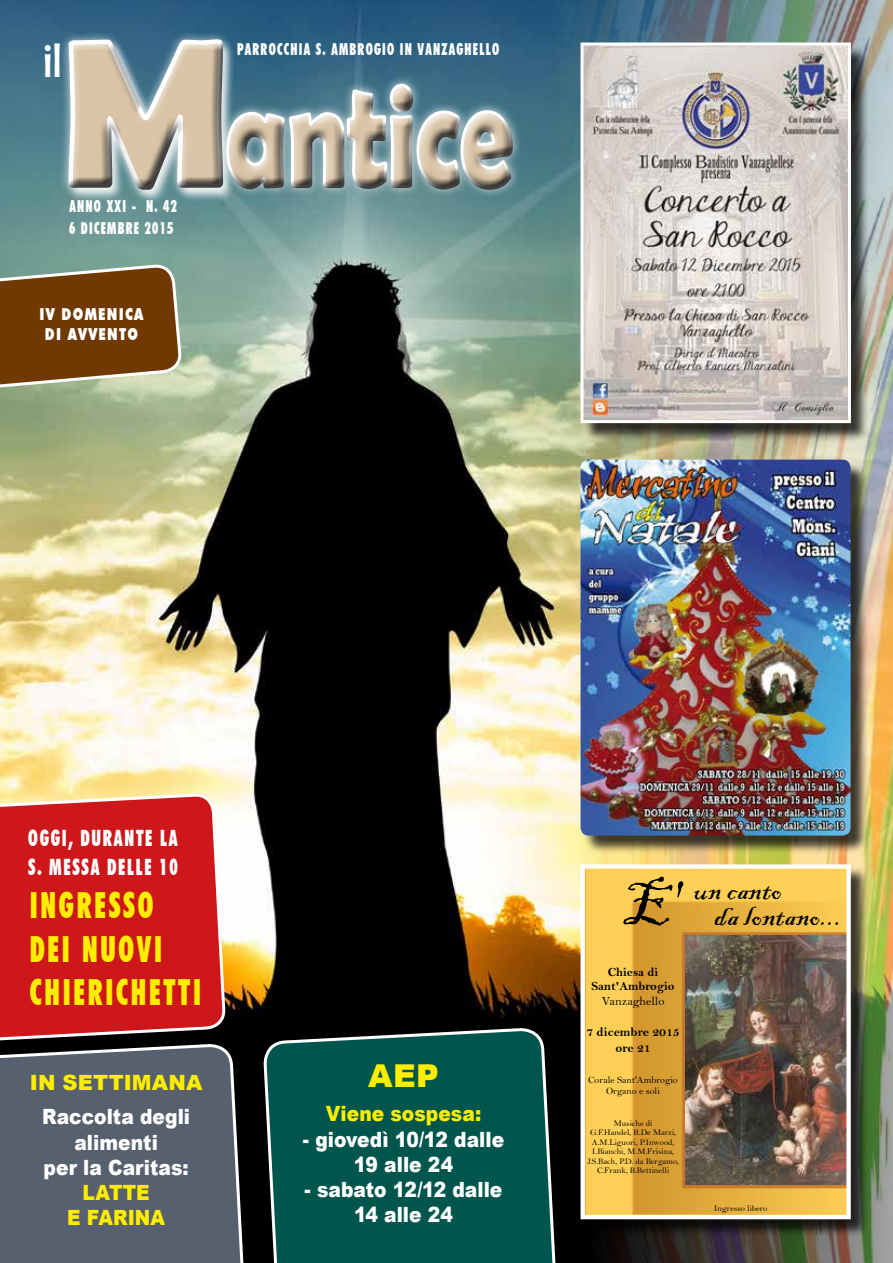
<style>
.page{position:relative;width:893px;height:1263px;background:#fff}
.page>*{position:absolute;margin:0;border:0;box-sizing:border-box;transform-origin:0 0}
.t1{font:700 150.15px "Berlin Sans FB Demi";color:#d9c4a7;scale:.7 1}
.t2{font:63.9px "Blackadder ITC";color:#000}
.t3{font:48.9px "Berlin Sans FB";color:#fff;scale:.88 1}
.t4{font:900 condensed 36px/43.3px "Futura BT";letter-spacing:.1em;color:#ffed00;scale:.76 1}
.t5{font:31.95px/25.5px "Blackadder ITC";color:#000}
.t6{font:900 31.5px "Arial";color:#ffed00}
.t7{font:900 condensed 22.5px/29px "Futura BT";letter-spacing:.1em;color:#fff;text-align:right;scale:.76 1}
.t8{font:900 21px/25.2px "Arial";color:#fff;text-align:center;scale:.89 1}
.t9{font:900 21px/25.2px "Arial";letter-spacing:-.02em;color:#fff;text-align:center;scale:.89 1}
.t10{font:900 21px/25.2px "Arial";letter-spacing:.005em;color:#ffed00;text-align:center;scale:.89 1}
.t11{font:900 21px/25.2px "Arial";letter-spacing:-.025em;color:#fff;text-align:center;scale:.89 1}
.t12{font:900 21px "Arial";letter-spacing:.005em;color:#ffed00}
.t13{font:900 condensed 16.5px/21.5px "Futura BT";letter-spacing:.1em;color:#fff;scale:.76 1}
.t14{font:900 16.5px/20px "Futura BT";letter-spacing:.1em;color:#fff;text-align:center;scale:.76 1}
.t15{font:12.75px/16px "Bell MT Bold";color:#000;text-align:center}
.t16{font:12.45px/13.6px "Bell MT Bold";color:#000;text-align:center}
.t17{font:12.45px "Bell";color:#000}
.t18{font:9.75px/10.8px "Bell";color:#000;text-align:center}
.t19{font:8.55px/9.4px "Bell";color:#000;text-align:center}
.s1{font-size:208.65px}
</style>
<div class="page">
<img style="left:0;top:0;width:527px;height:1058px">
<div style="left:29px;top:0;width:468px;height:247px;background:#fff;opacity:.75"></div>
<div style="left:57px;top:29px;width:174px;height:164px;background:#fff;opacity:.75"></div>
<div style="left:60px;top:34px;width:174px;height:167px;background:#000;opacity:.75"></div>
<svg style="left:66px;top:37px;width:139px;height:156px"></svg>
<div style="left:205px;top:34px;width:447px;height:195px;background:#fff;opacity:.75"></div>
<div style="left:215px;top:73px;width:300px;height:110px;background:#fff;opacity:.75"></div>
<div style="left:224px;top:83px;width:299px;height:118px;background:#000;opacity:.75"></div>
<svg style="left:0;top:265px;width:181px;height:124px;background:#7f5628"></svg>
<svg style="left:0;top:1042px;width:247px;height:221px;background:#545c6a"></svg>
<img style="left:527px;top:0;width:366px;height:1263px">
<div style="left:583px;top:45px;width:286px;height:397px;background:#000;opacity:.75"></div>
<img style="left:584px;top:47px;width:263px;height:372px">
<div style="left:580px;top:43px;width:271px;height:380px;border:3px solid #fff"></div>
<div style="left:583px;top:462px;width:286px;height:392px;background:#000;opacity:.75"></div>
<img style="left:581px;top:460px;width:270px;height:376px">
<div style="left:583px;top:867px;width:286px;height:371px;background:#000;opacity:.75"></div>
<div style="left:585px;top:869px;width:261px;height:345px;background:#ffd055"></div>
<img style="left:632px;top:900px;width:214px;height:314px">
<img style="left:681px;top:931px;width:165px;height:257px">
<img style="left:686px;top:935px;width:160px;height:249px">
<div style="left:580px;top:864px;width:271px;height:355px;border:4px solid #fff"></div>
<svg style="left:262px;top:1026px;width:297px;height:237px;background:#07524b"></svg>
<svg style="left:0;top:698px;width:225px;height:443px;background:#bb5e5a"></svg>
<h3 class="t3" style="left:43px;top:33px;width:23px">il</h3>
<h1 class="t1" style="left:61px;top:47px;width:646px"><span class="s1">M</span>antice</h1>
<h3 class="t13" style="left:237px;top:39px;width:346px">PARROCCHIA S. AMBROGIO IN VANZAGHELLO</h3>
<h3 class="t13" style="left:69px;top:196px;width:143px">ANNO XXI - N. 42<br>6 DICEMBRE 2015</h3>
<h3 class="t14" style="left:40px;top:304px;width:138px">IV DOMENICA<br>DI AVVEN TO</h3>
<h3 class="t7" style="left:28px;top:823px;width:14px">OGGI</h3>
<h3 class="t7" style="left:28px;top:823px;width:198px">, DURANTE LA<br>S. MESSA DELLE 10</h3>
<h3 class="t4" style="left:30px;top:883px;width:21px">INGRE</h3>
<h3 class="t4" style="left:30px;top:883px;width:227px;text-indent:79px">SSO<br>DEI NUOVI<br>CHIERICHETTI</h3>
<h3 class="t12" style="left:30px;top:1067px;width:174px">in settimana</h3>
<h3 class="t8" style="left:42px;top:1104px;width:168px">Raccolta degli alimenti<br>per la Caritas:</h3>
<h3 class="t10" style="left:67px;top:1179px;width:112px">latte<br>E farina</h3>
<h3 class="t6" style="left:368px;top:1053px;width:72px">AE P</h3>
<h3 class="t10" style="left:326px;top:1100px;width:176px">Viene sospesa:</h3>
<h3 class="t9" style="left:303px;top:1126px;width:228px">- giovedì 10/12 dalle<br>19 alle 24</h3>
<h3 class="t11" style="left:305px;top:1176px;width:224px">- sabato 12/12 dalle<br>14 alle 24</h3>
<h2 class="t2" style="left:622px;top:866px;width:61px">E'</h2>
<h3 class="t5" style="left:714px;top:878px;width:129px;text-indent:-20px">un canto<br>da lontano...</h3>
<h3 class="t16" style="left:591px;top:965px;width:85px">Chiesa di<br>Sant'Ambrogio</h3>
<h3 class="t15" style="left:586px;top:1023px;width:95px">7 dicembre 2015 ore 21</h3>
<p class="t18" style="left:588px;top:1074px;width:91px">Corale Sant'Ambrogio<br>Organo e soli</p>
<h3 class="t17" style="left:602px;top:994px;width:64px">Vanzaghello</h3>
<p class="t19" style="left:587px;top:1118px;width:93px">Musiche di<br>G.F.Handel, B.De Marzi,<br>A.M.Liguori, P.Inwood,<br>I.Bianchi, M.M.Frisina,<br>J.S.Bach, P.D. da Bergamo,<br>C.Frank, B.Bettinelli</p>
<p class="t19" style="left:714px;top:1203px;width:55px">Ingresso libero</p>
</div>
